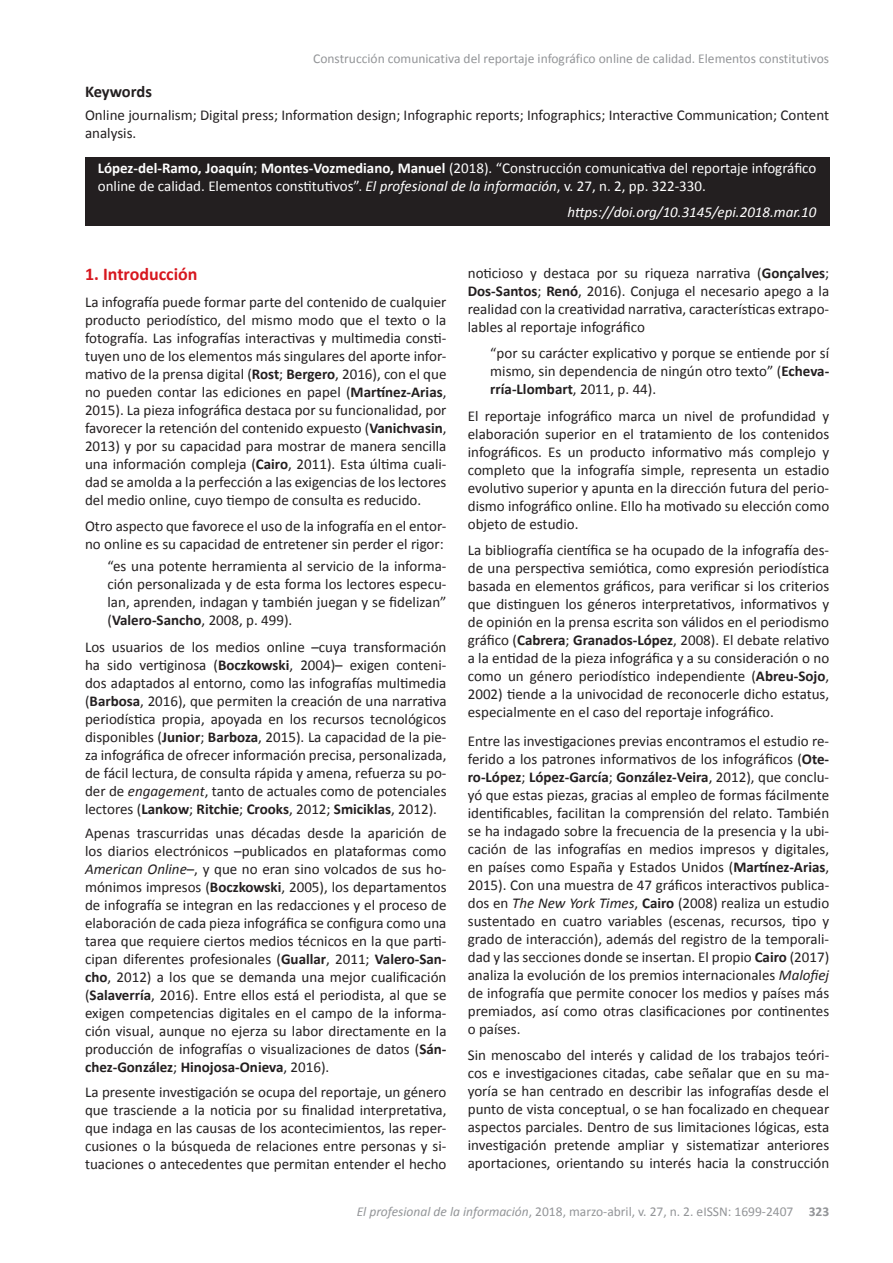
<style>
.page{position:relative;width:893px;height:1263px;background:#fff}
.page>*{position:absolute;margin:0;border:0;box-sizing:border-box;transform-origin:0 0}
.t1{font:700 18px "Calibri";color:#d7171f}
.t2{font:700 16.5px "Calibri";letter-spacing:-.01em;color:#231f20}
.t3{font:15px/18px "Calibri";color:#231f20;text-align:justify}
.t4{font:15px/18px "Calibri";color:#fff}
.t5{font:italic 15px "Calibri";color:#fff}
.t6{font:13.5px "Calibri";color:#939598}
.s1{font-weight:700}
.s2{font-style:italic}
</style>
<div class="page">
<div style="left:85px;top:157px;width:744px;height:68px;background:#231f20"></div>
<p class="t6" style="left:313px;top:50px;width:517px">Construcción comunicativa del reportaje infográfico online de calidad. Elementos constitutivos</p>
<p class="t2" style="left:85px;top:81px;width:68px">Keywords</p>
<p class="t3" style="left:85px;top:106px;width:746px">Online journalism; Digital press; Information design; Infographic reports; Infographics; Interactive Communication; Content analysis.</p>
<p class="t4" style="left:98px;top:159px;width:720px"><span class="s1">López-del-Ramo, Joaquín</span>; <span class="s1">Montes-Vozmediano, Manuel</span> (2018). “Construcción comunicativa del reportaje infográfico online de calidad. Elementos constitutivos”. <span class="s2">El profesional de la información</span>, v. 27, n. 2, pp. 322-330.</p>
<p class="t5" style="left:567px;top:202px;width:250px">https://doi.org/10.3145/epi.2018.mar.10</p>
<p class="t1" style="left:85px;top:262px;width:114px">1. Introducción</p>
<p class="t3" style="left:85px;top:293px;width:363px">La infografía puede formar parte del contenido de cualquier producto periodístico, del mismo modo que el texto o la fotografía. Las infografías interactivas y multimedia consti&shy;tuyen uno de los elementos más singulares del aporte infor&shy;mativo de la prensa digital (<span class="s1">Rost</span>; <span class="s1">Bergero</span>, 2016), con el que no pueden contar las ediciones en papel (<span class="s1">Martínez-Arias</span>, 2015). La pieza infográfica destaca por su funcionalidad, por favorecer la retención del contenido expuesto (<span class="s1">Vanichvasin</span>, 2013) y por su capacidad para mostrar de manera sencilla una información compleja (<span class="s1">Cairo</span>, 2011). Esta última cuali&shy;dad se amolda a la perfección a las exigencias de los lectores del medio online, cuyo tiempo de consulta es reducido.</p>
<p class="t3" style="left:85px;top:517px;width:363px">Otro aspecto que favorece el uso de la infografía en el entor&shy;no online es su capacidad de entretener sin perder el rigor:</p>
<p class="t3" style="left:108px;top:557px;width:340px">“es una potente herramienta al servicio de la informa&shy;ción personalizada y de esta forma los lectores especu&shy;lan, aprenden, indagan y también juegan y se fidelizan” (<span class="s1">Valero-Sancho</span>, 2008, p. 499).</p>
<p class="t3" style="left:85px;top:638px;width:363px">Los usuarios de los medios online –cuya transformación ha sido vertiginosa (<span class="s1">Boczkowski</span>, 2004)– exigen conteni&shy;dos adaptados al entorno, como las infografías multimedia (<span class="s1">Barbosa</span>, 2016), que permiten la creación de una narrativa periodística propia, apoyada en los recursos tecnológicos disponibles (<span class="s1">Junior</span>; <span class="s1">Barboza</span>, 2015). La capacidad de la pie&shy;za infográfica de ofrecer información precisa, personalizada, de fácil lectura, de consulta rápida y amena, refuerza su po&shy;der de <span class="s2">engagement</span>, tanto de actuales como de potenciales lectores (<span class="s1">Lankow</span>; <span class="s1">Ritchie</span>; <span class="s1">Crooks</span>, 2012; <span class="s1">Smiciklas</span>, 2012).</p>
<p class="t3" style="left:85px;top:824px;width:363px">Apenas trascurridas unas décadas desde la aparición de los diarios electrónicos –publicados en plataformas como <span class="s2">American Online</span>–, y que no eran sino volcados de sus ho&shy;mónimos impresos (<span class="s1">Boczkowski</span>, 2005), los departamentos de infografía se integran en las redacciones y el proceso de elaboración de cada pieza infográfica se configura como una tarea que requiere ciertos medios técnicos en la que parti&shy;cipan diferentes profesionales (<span class="s1">Guallar</span>, 2011; <span class="s1">Valero-San&shy;cho</span>, 2012) a los que se demanda una mejor cualificación (<span class="s1">Salaverría</span>, 2016). Entre ellos está el periodista, al que se exigen competencias digitales en el campo de la informa&shy;ción visual, aunque no ejerza su labor directamente en la producción de infografías o visualizaciones de datos (<span class="s1">Sán&shy;chez-González</span>; <span class="s1">Hinojosa-Onieva</span>, 2016).</p>
<p class="t3" style="left:85px;top:1083px;width:363px">La presente investigación se ocupa del reportaje, un género que trasciende a la noticia por su finalidad interpretativa, que indaga en las causas de los acontecimientos, las reper&shy;cusiones o la búsqueda de relaciones entre personas y si&shy;tuaciones o antecedentes que permitan entender el hecho</p>
<p class="t3" style="left:468px;top:264px;width:363px">noticioso y destaca por su riqueza narrativa (<span class="s1">Gonçalves</span>; <span class="s1">Dos-Santos</span>; <span class="s1">Renó</span>, 2016). Conjuga el necesario apego a la realidad con la creatividad narrativa, características extrapo&shy;lables al reportaje infográfico</p>
<p class="t3" style="left:490px;top:344px;width:340px">“por su carácter explicativo y porque se entiende por sí mismo, sin dependencia de ningún otro texto” (<span class="s1">Echeva&shy;rría-Llombart</span>, 2011, p. 44).</p>
<p class="t3" style="left:468px;top:407px;width:363px">El reportaje infográfico marca un nivel de profundidad y elaboración superior en el tratamiento de los contenidos infográficos. Es un producto informativo más complejo y completo que la infografía simple, representa un estadio evolutivo superior y apunta en la dirección futura del perio&shy;dismo infográfico online. Ello ha motivado su elección como objeto de estudio.</p>
<p class="t3" style="left:468px;top:541px;width:363px">La bibliografía científica se ha ocupado de la infografía des&shy;de una perspectiva semiótica, como expresión periodística basada en elementos gráficos, para verificar si los criterios que distinguen los géneros interpretativos, informativos y de opinión en la prensa escrita son válidos en el periodismo gráfico (<span class="s1">Cabrera</span>; <span class="s1">Granados-López</span>, 2008). El debate relativo a la entidad de la pieza infográfica y a su consideración o no como un género periodístico independiente (<span class="s1">Abreu-Sojo</span>, 2002) tiende a la univocidad de reconocerle dicho estatus, especialmente en el caso del reportaje infográfico.</p>
<p class="t3" style="left:468px;top:732px;width:363px">Entre las investigaciones previas encontramos el estudio re&shy;ferido a los patrones informativos de los infográficos (<span class="s1">Ote&shy;ro-López</span>; <span class="s1">López-García</span>; <span class="s1">González-Veira</span>, 2012), que conclu&shy;yó que estas piezas, gracias al empleo de formas fácilmente identificables, facilitan la comprensión del relato. También se ha indagado sobre la frecuencia de la presencia y la ubi&shy;cación de las infografías en medios impresos y digitales, en países como España y Estados Unidos (<span class="s1">Martínez-Arias</span>, 2015). Con una muestra de 47 gráficos interactivos publica&shy;dos en <span class="s2">The New York Times</span>, <span class="s1">Cairo</span> (2008) realiza un estudio sustentado en cuatro variables (escenas, recursos, tipo y grado de interacción), además del registro de la temporali&shy;dad y las secciones donde se insertan. El propio <span class="s1">Cairo</span> (2017) analiza la evolución de los premios internacionales <span class="s2">Malofiej </span>de infografía que permite conocer los medios y países más premiados, así como otras clasificaciones por continentes o países.</p>
<p class="t3" style="left:468px;top:1046px;width:363px">Sin menoscabo del interés y calidad de los trabajos teóri&shy;cos e investigaciones citadas, cabe señalar que en su ma&shy;yoría se han centrado en describir las infografías desde el punto de vista conceptual, o se han focalizado en chequear aspectos parciales. Dentro de sus limitaciones lógicas, esta investigación pretende ampliar y sistematizar anteriores aportaciones, orientando su interés hacia la construcción</p>
<p class="t6" style="left:357px;top:1203px;width:474px"><span class="s2">El profesional de la información</span>, 2018, marzo-abril, v. 27, n. 2. eISSN: 1699-2407 <span class="s1">323</span></p>
</div>
